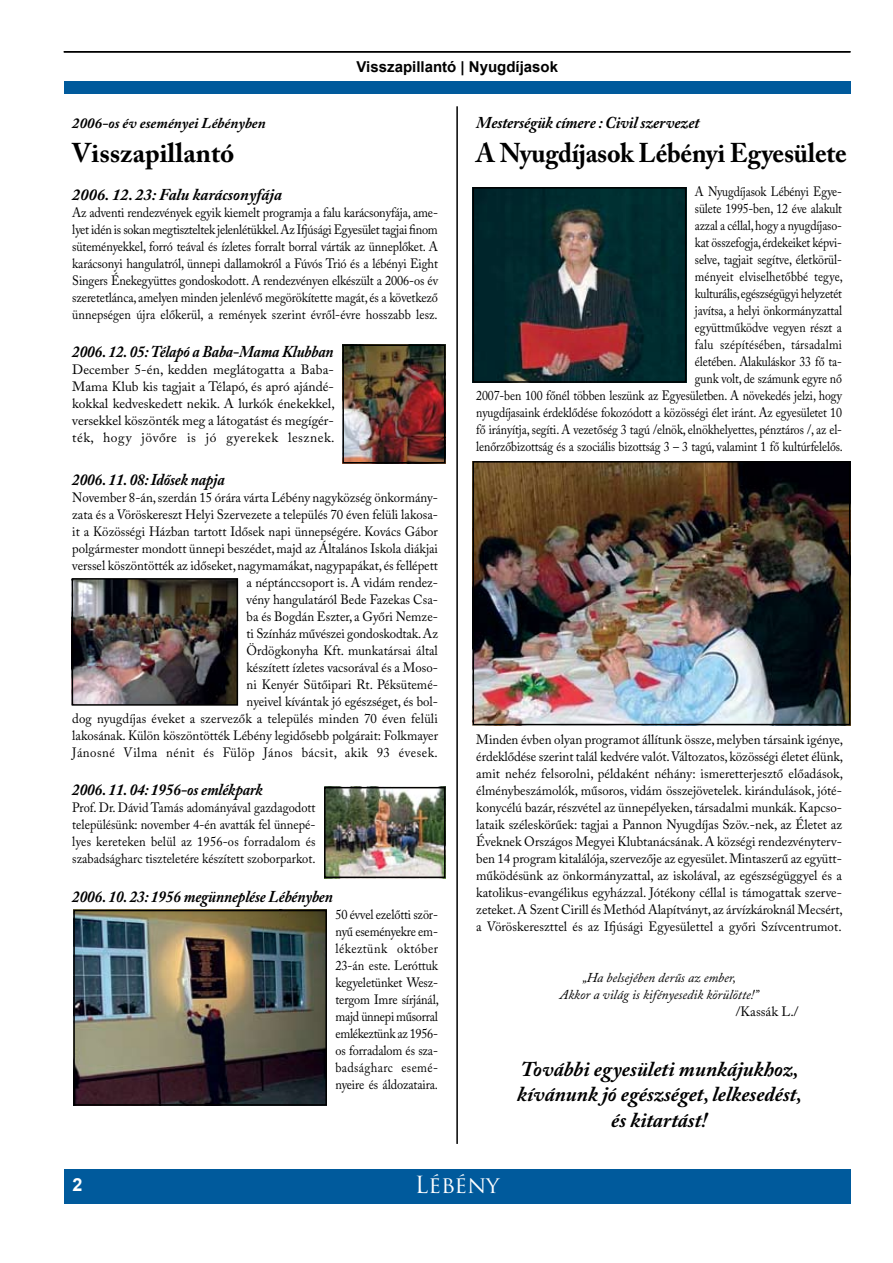
<style>
.page{position:relative;width:893px;height:1263px;background:#fff}
.page>*{position:absolute;margin:0;border:0;box-sizing:border-box;transform-origin:0 0}
.t1{font:700 27px "Adobe Caslon Pro";letter-spacing:-.01em;color:#000;scale:.96 1}
.t2{font:700 27px "Adobe Caslon Pro";letter-spacing:-.01em;color:#000}
.t3{font:22.95px "Trajan Pro";color:#fff}
.t4{font:italic 700 21px/25.5px "Adobe Caslon Pro";color:#000;text-align:center}
.t5{font:700 18px "Arial";color:#fff}
.t6{font:italic 700 16.5px "Adobe Caslon Pro";letter-spacing:-.01em;color:#000;scale:.93 1}
.t7{font:italic 700 16.5px "Adobe Caslon Pro";letter-spacing:-.01em;color:#000;scale:.96 1}
.t8{font:italic 700 16.5px "Adobe Caslon Pro";letter-spacing:-.01em;color:#000}
.t9{font:italic 700 15px "Adobe Caslon Pro";color:#000}
.t10{font:700 15px "Arial";color:#000}
.t11{font:13.5px/17px "Adobe Caslon Pro";color:#000;text-align:justify;scale:.96 1}
.t12{font:13.5px/17px "Adobe Caslon Pro";color:#000;text-align:right;scale:.95 1}
.t13{font:13.5px/17px "Adobe Caslon Pro";color:#000;text-align:justify;scale:.91 1}
.t14{font:13.5px/17px "Adobe Caslon Pro";color:#000;text-align:right;scale:.88 1}
.t15{font:13.5px/17px "Adobe Caslon Pro";color:#000;text-align:justify}
.t16{font:13.5px/17px "Adobe Caslon Pro";color:#000;text-align:justify;scale:.92 1}
.t17{font:italic 13.5px/17px "Adobe Caslon Pro";color:#000;text-align:center}
</style>
<div class="page">
<img style="left:475px;top:190px;width:208px;height:190px">
<div style="left:472px;top:187px;width:214px;height:196px;border:2px solid #000"></div>
<img style="left:475px;top:464px;width:372px;height:258px">
<div style="left:472px;top:461px;width:378px;height:264px;border:2px solid #000"></div>
<hr style="left:456px;top:106px;width:2px;height:1038px;background:#000">
<img style="left:345px;top:347px;width:98px;height:113px">
<div style="left:342px;top:344px;width:104px;height:119px;border:2px solid #000"></div>
<img style="left:75px;top:581px;width:160px;height:122px">
<div style="left:72px;top:578px;width:166px;height:128px;border:2px solid #000"></div>
<img style="left:327px;top:790px;width:116px;height:85px">
<div style="left:324px;top:787px;width:122px;height:91px;border:2px solid #000"></div>
<img style="left:76px;top:913px;width:248px;height:190px">
<div style="left:73px;top:910px;width:254px;height:196px;border:2px solid #000"></div>
<hr style="left:64px;top:51px;width:786px;height:2px;background:#000">
<div style="left:64px;top:81px;width:786px;height:13px;background:#005a9c"></div>
<div style="left:64px;top:1169px;width:786px;height:34px;background:#005a9c"></div>
<p class="t10" style="left:357px;top:57px;width:203px">Visszapillantó | Nyugdíjasok</p>
<p class="t9" style="left:72px;top:114px;width:195px">2006-os év eseményei Lébényben</p>
<h1 class="t2" style="left:72px;top:136px;width:164px">Visszapillantó</h1>
<p class="t8" style="left:72px;top:184px;width:211px">2006. 12. 23: Falu karácsonyfája</p>
<p class="t13" style="left:72px;top:204px;width:403px">Az adventi rendezvények egyik kiemelt programja a falu karácsonyfája, ame&shy;lyet idén is sokan megtiszteltek jelenlétükkel. Az Ifjúsági Egyesület tagjai finom süteményekkel, forró teával és ízletes forralt borral várták az ünneplőket. A karácsonyi hangulatról, ünnepi dallamokról a Fúvós Trió és a lébényi Eight Singers Énekegyüttes gondoskodott. A rendezvényen elkészült a 2006-os év szeretetlánca, amelyen minden jelenlévő megörökítette magát, és a következő ünnepségen újra előkerül, a remények szerint évről-évre hosszabb lesz.</p>
<p class="t6" style="left:72px;top:342px;width:282px">2006. 12. 05: Télapó a Baba-Mama Klubban</p>
<p class="t15" style="left:72px;top:361px;width:264px">December 5-én, kedden meglátogatta a Baba-Mama Klub kis tagjait a Télapó, és apró ajándé&shy;kokkal kedveskedett nekik. A lurkók énekekkel, versekkel köszönték meg a látogatást és megígér&shy;ték, hogy jövőre is jó gyerekek lesznek.</p>
<p class="t6" style="left:72px;top:469px;width:165px">2006. 11. 08: Idősek napja</p>
<p class="t12" style="left:72px;top:489px;width:386px">November 8-án, szerdán 15 órára várta Lébény nagyközség önkormány&shy;zata és a Vöröskereszt Helyi Szervezete a település 70 éven felüli lakosa&shy;it a Közösségi Házban tartott Idősek napi ünnepségére. Kovács Gábor polgármester mondott ünnepi beszédet, majd az Általános Iskola diákjai verssel köszöntötték az időseket, nagymamákat, nagypapákat, és fellépett a néptánccsoport is. A vidám rendez-<br>vény hangulatáról Bede Fazekas Csa-<br>ba és Bogdán Eszter, a Győri Nemze-<br>ti Színház művészei gondoskodtak. Az<br>Ördögkonyha Kft. munkatársai által<br>készített ízletes vacsorával és a Moso-<br>ni Kenyér Sütőipari Rt. Péksütemé-<br>nyeivel kívántak jó egészséget, és bol-<br>dog nyugdíjas éveket a szervezők a település minden 70 éven felüli lakosának. Külön köszöntötték Lébény legidősebb polgárait: Folkmayer Jánosné Vilma nénit és Fülöp János bácsit, akik 93 évesek.</p>
<p class="t6" style="left:72px;top:780px;width:206px">2006. 11. 04: 1956-os emlékpark</p>
<p class="t16" style="left:72px;top:799px;width:266px">Prof. Dr. Dávid Tamás adományával gazdagodott településünk: november 4-én avatták fel ünnepé&shy;lyes kereteken belül az 1956-os forradalom és szabadságharc tiszteletére készített szoborparkot.</p>
<p class="t6" style="left:72px;top:886px;width:282px">2006. 10. 23: 1956 megünneplése Lébényben</p>
<p class="t13" style="left:335px;top:905px;width:115px">50 évvel ezelőtti ször&shy;nyű eseményekre em&shy;lékeztünk október 23-án este. Leróttuk kegyeletünket Wesz&shy;tergom Imre sírjánál, majd ünnepi műsorral emlékeztünk az 1956- os forradalom és sza&shy;badságharc esemé&shy;nyeire és áldozataira.</p>
<p class="t7" style="left:476px;top:112px;width:234px">Mesterségük címere : Civil szervezet</p>
<h1 class="t1" style="left:476px;top:136px;width:387px">A Nyugdíjasok Lébényi Egyesülete</h1>
<p class="t14" style="left:476px;top:182px;width:418px">A Nyugdíjasok Lébényi Egye-<br>sülete 1995-ben, 12 éve alakult<br>azzal a céllal, hogy a nyugdíjaso-<br>kat összefogja, érdekeiket képvi-<br>selve, tagjait segítve, életkörül-<br>ményeit elviselhetőbbé tegye,<br>kulturális, egészségügyi helyzetét<br>javítsa, a helyi önkormányzattal<br>együttműködve vegyen részt a<br>falu szépítésében, társadalmi<br>életében. Alakuláskor 33 fő ta-<br>gunk volt, de számunk egyre nő<br>2007-ben 100 főnél többen leszünk az Egyesületben. A növekedés jelzi, hogy nyugdíjasaink érdeklődése fokozódott a közösségi élet iránt. Az egyesületet 10 fő irányítja, segíti. A vezetőség 3 tagú /elnök, elnökhelyettes, pénztáros /, az el&shy;lenőrzőbizottság és a szociális bizottság 3 – 3 tagú, valamint 1 fő kultúrfelelős.</p>
<p class="t11" style="left:476px;top:731px;width:384px">Minden évben olyan programot állítunk össze, melyben társaink igénye, érdeklődése szerint talál kedvére valót. Változatos, közösségi életet élünk, amit nehéz felsorolni, példaként néhány: ismeretterjesztő előadások, élménybeszámolók, műsoros, vidám összejövetelek. kirándulások, jóté&shy;konycélú bazár, részvétel az ünnepélyeken, társadalmi munkák. Kapcso&shy;lataik széleskörűek: tagjai a Pannon Nyugdíjas Szöv.-nek, az Életet az Éveknek Országos Megyei Klubtanácsának. A községi rendezvényterv&shy;ben 14 program kitalálója, szervezője az egyesület. Mintaszerű az együtt&shy;működésünk az önkormányzattal, az iskolával, az egészségüggyel és a katolikus-evangélikus egyházzal. Jótékony céllal is támogattak szerve&shy;zeteket. A Szent Cirill és Methód Alapítványt, az árvízkároknál Mecsért, a Vöröskereszttel és az Ifjúsági Egyesülettel a győri Szívcentrumot.</p>
<p class="t17" style="left:560px;top:969px;width:200px">„Ha belsejében derűs az ember,<br>Akkor a világ is kifényesedik körülötte!”</p>
<p class="t15" style="left:736px;top:1003px;width:64px">/Kassák L./</p>
<h3 class="t4" style="left:517px;top:1056px;width:286px">További egyesületi munkájukhoz, kívánunk jó egészséget, lelkesedést, és kitartást!</h3>
<h3 class="t5" style="left:72px;top:1172px;width:12px">2</h3>
<h2 class="t3" style="left:415px;top:1170px;width:86px">Lébény</h2>
</div>
